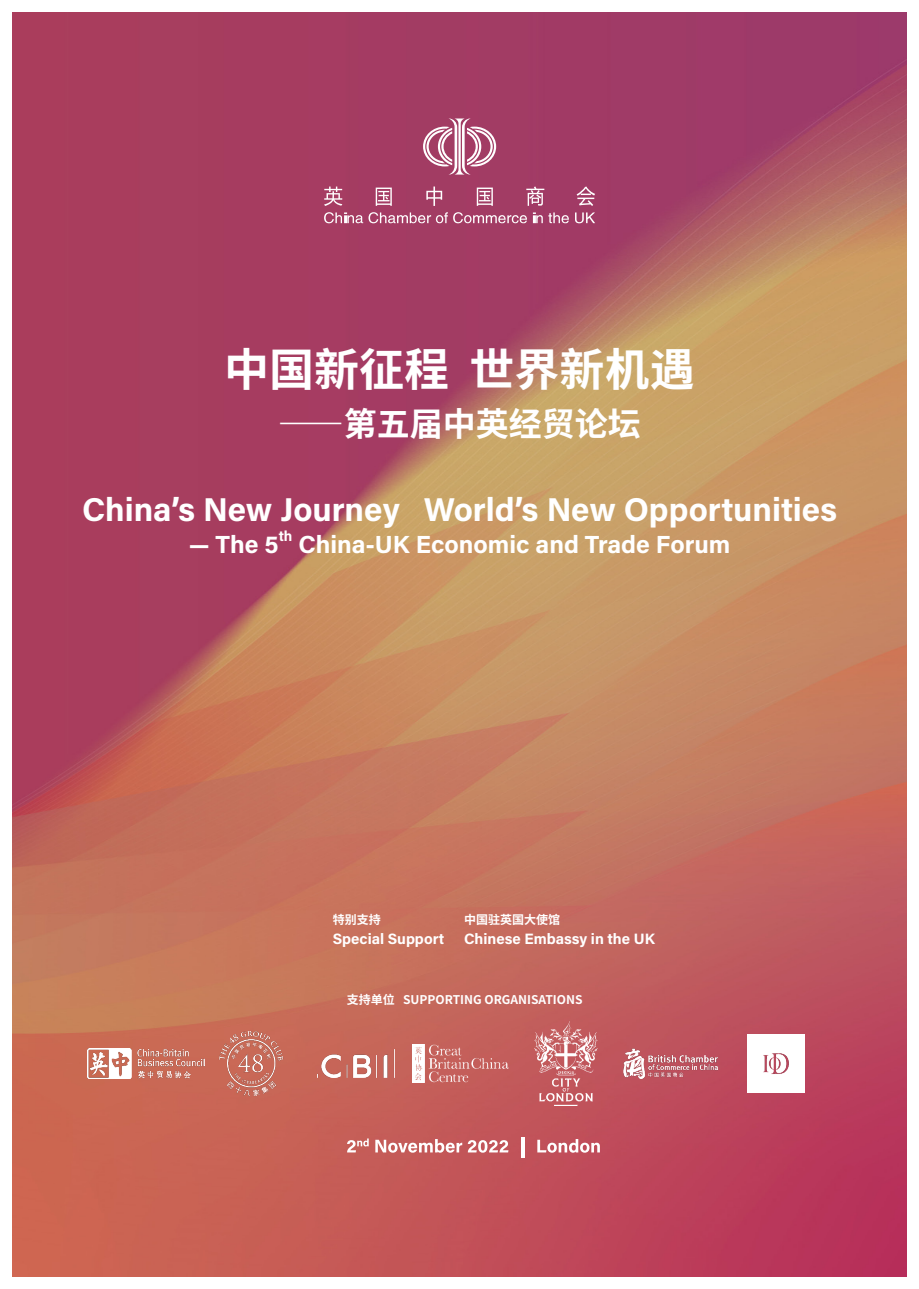
<style>
.page{position:relative;width:919px;height:1289px;background:#fff}
.page>*{position:absolute;margin:0;border:0;box-sizing:border-box;transform-origin:0 0}
.cover_h1_chinese{font:700 45px "Source Han Sans CN";color:#fff}
.cover_h1{font:700 33px "Acumin Pro";color:#fff}
.cover_h1_chinese-2{font:700 33px "Source Han Sans CN";color:#fff}
.cover_h1_sub{font:700 24.75px "Acumin Pro";color:#fff}
.cover_h2{font:700 15px "Acumin Pro";color:#fff}
.cover_h1_sub-2{font:700 14.4px "Acumin Pro";color:#fff}
.cover_h2_chinese{font:700 12px "Source Han Sans CN";color:#fff}
</style>
<div class="page">
<img style="left:13px;top:13px;width:893px;height:1263px">
<svg style="left:423px;top:118px;width:73px;height:56px"></svg>
<svg style="left:324px;top:212px;width:203px;height:11px;background:#bc728e"></svg>
<svg style="left:533px;top:212px;width:9px;height:11px"></svg>
<svg style="left:548px;top:212px;width:21px;height:11px"></svg>
<svg style="left:575px;top:212px;width:20px;height:11px"></svg>
<svg style="left:324px;top:186px;width:18px;height:20px"></svg>
<svg style="left:375px;top:187px;width:17px;height:19px"></svg>
<svg style="left:426px;top:186px;width:16px;height:20px"></svg>
<svg style="left:476px;top:187px;width:17px;height:19px"></svg>
<svg style="left:526px;top:186px;width:18px;height:20px"></svg>
<svg style="left:576px;top:187px;width:19px;height:19px"></svg>
<svg style="left:347px;top:1138px;width:21px;height:14px"></svg>
<svg style="left:375px;top:1138px;width:133px;height:14px"></svg>
<hr style="left:522px;top:1136px;width:3px;height:21px;background:#fff">
<svg style="left:537px;top:1138px;width:63px;height:14px"></svg>
<img style="left:88px;top:1048px;width:116px;height:30px">
<img style="left:218px;top:1028px;width:66px;height:70px">
<img style="left:534px;top:1021px;width:63px;height:84px">
<img style="left:623px;top:1048px;width:94px;height:30px">
<img style="left:413px;top:1044px;width:96px;height:38px">
<img style="left:317px;top:1049px;width:77px;height:28px">
<img style="left:747px;top:1034px;width:57px;height:58px">
<p class="cover_h1_chinese" style="left:224px;top:344px;width:472px">中国新征程 世界新机遇</p>
<p class="cover_h1_chinese-2" style="left:278px;top:405px;width:364px">——第五届中英经贸论坛</p>
<p class="cover_h1" style="left:82px;top:486px;width:756px">China’s New Journey World’s New Opportunities</p>
<p class="cover_h1_sub" style="left:189px;top:526px;width:91px">— The 5</p>
<p class="cover_h1_sub-2" style="left:279px;top:525px;width:15px">th</p>
<p class="cover_h1_sub" style="left:298px;top:526px;width:433px">China-UK Economic and Trade Forum</p>
<p class="cover_h2_chinese" style="left:332px;top:912px;width:49px">特别支持</p>
<p class="cover_h2" style="left:332px;top:927px;width:113px">Special Support</p>
<p class="cover_h2_chinese" style="left:464px;top:912px;width:97px">中国驻英国大使馆</p>
<p class="cover_h2" style="left:464px;top:927px;width:192px">Chinese Embassy in the UK</p>
<p class="cover_h2_chinese" style="left:347px;top:992px;width:237px">支持单位 SUPPORTING ORGANISATIONS</p>
</div>
